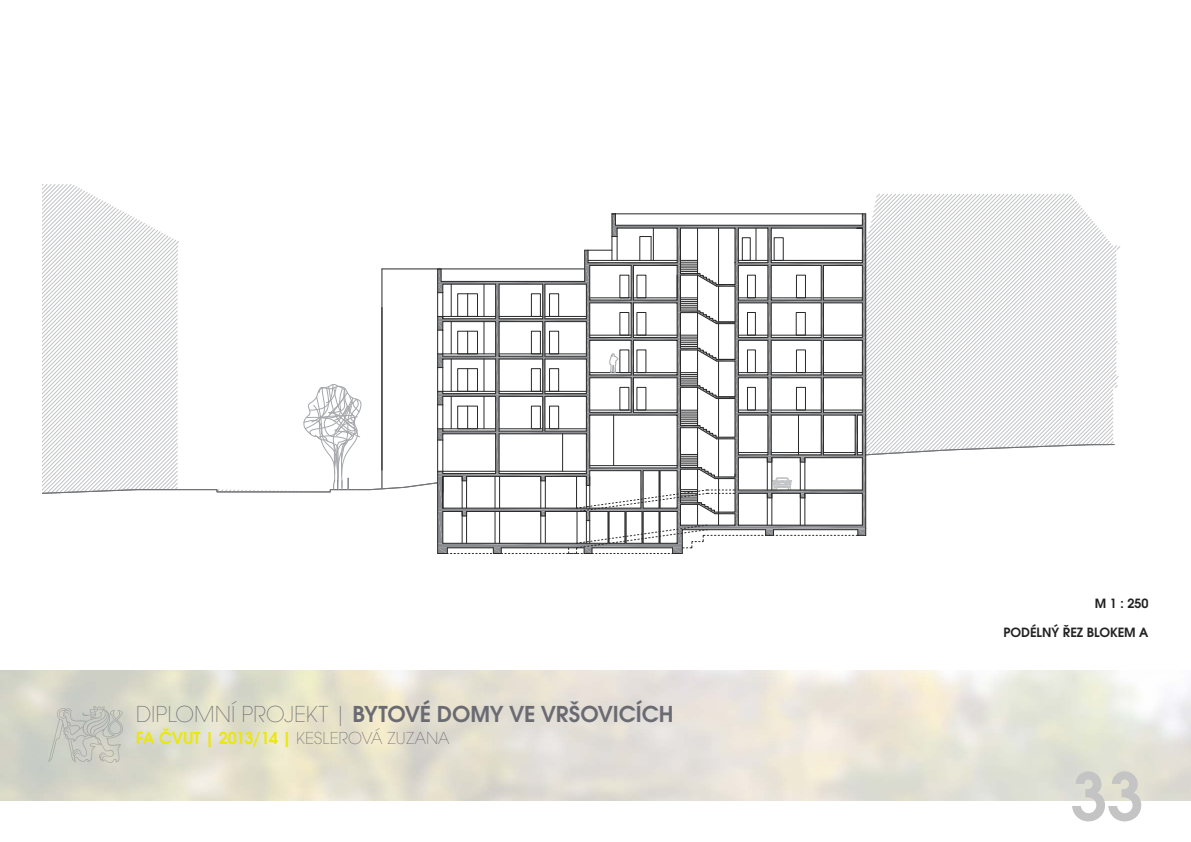
<style>
.page{position:relative;width:1191px;height:842px;background:#fff}
.page>*{position:absolute;margin:0;border:0;box-sizing:border-box;transform-origin:0 0}
.t1{font:72px "Avant Gar Got Itc TOT Dem";color:#c4c4c4}
.t2{font:24px "Avant Gar Got Itc TOT Dem";color:#6a6b72}
.t3{font:18px "Avant Gar Got Itc TOT Dem";letter-spacing:-.015em;color:#ebe70d}
.t4{font:14px "Avant Gar Got Itc TOT Dem";color:#222223}
.s1{font-family:"Avant Gar Got Itc TOT";font-weight:300;font-stretch:expanded}
.s2{font-family:"Avant Gar Got Itc TOT";font-weight:300;font-stretch:expanded;color:#6a6b72}
</style>
<div class="page">
<svg style="left:48px;top:706px;width:75px;height:57px;background:#c6c8bf"></svg>
<svg style="left:43px;top:184px;width:81px;height:29px"></svg>
<svg style="left:873px;top:194px;width:247px;height:194px"></svg>
<svg style="left:43px;top:213px;width:1072px;height:341px"></svg>
<p class="t2" style="left:136px;top:700px;width:539px"><span class="s1">DIPLOMNÍ PROJEKT |</span> BYTOVÉ DOMY VE VRŠOVICÍCH</p>
<p class="t3" style="left:136px;top:727px;width:315px">FA ČVUT | 2013/14 | <span class="s2">KESLEROVÁ ZUZANA</span></p>
<p class="t4" style="left:1094px;top:595px;width:55px">M 1 : 250</p>
<p class="t4" style="left:1003px;top:624px;width:146px">PODÉLNÝ ŘEZ BLOKEM A</p>
<h1 class="t1" style="left:1071px;top:754px;width:74px">33</h1>
</div>
